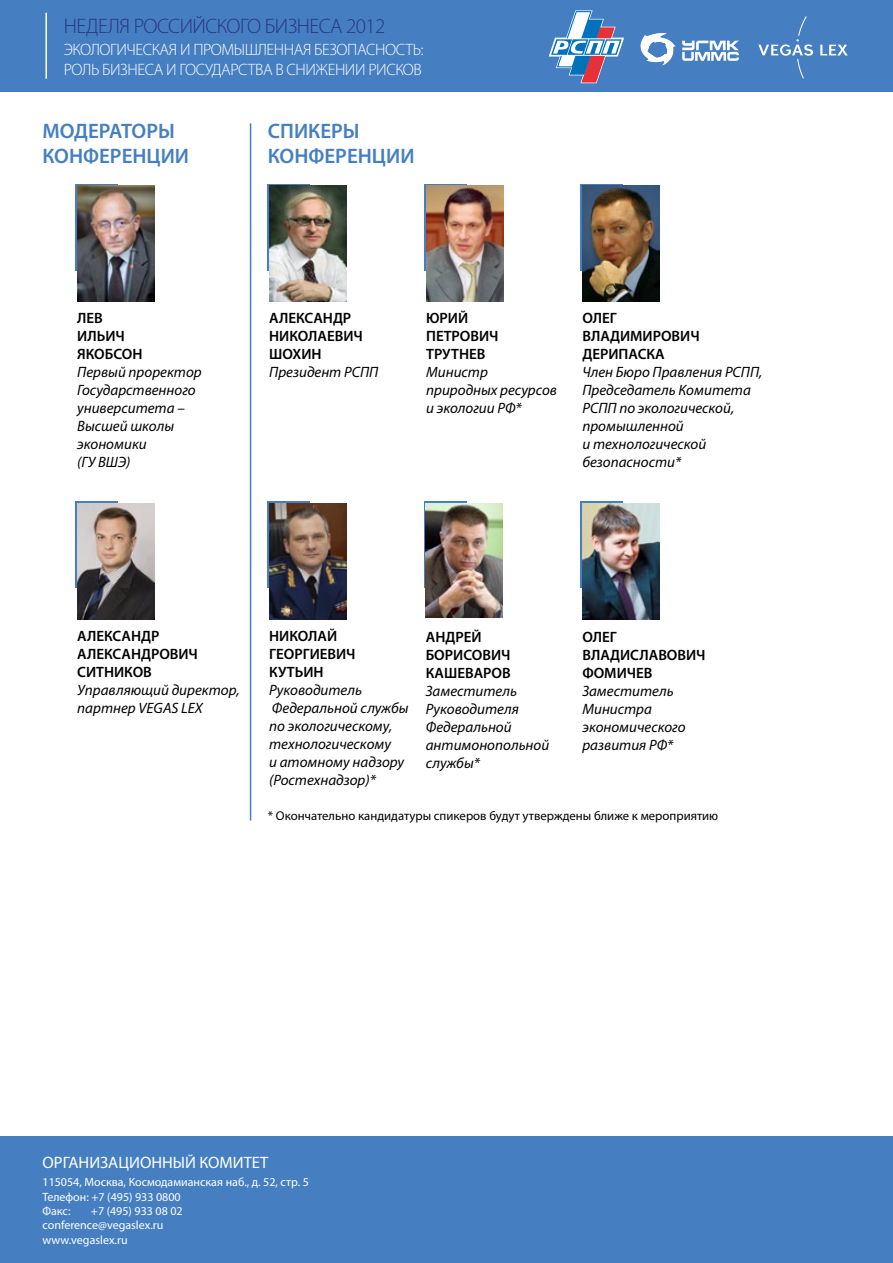
<style>
.page{position:relative;width:893px;height:1263px;background:#fff}
.page>*{position:absolute;margin:0;border:0;box-sizing:border-box;transform-origin:0 0}
.t1{font:600 21px/25.2px "Myriad Pro";color:#457fc1}
.t2{font:300 21px "Myriad Pro";letter-spacing:-.025em;color:#283583}
.t3{font:300 16.5px/19.8px "Myriad Pro";letter-spacing:-.025em;color:#fff}
.t4{font:16.5px "Myriad Pro";color:#fff}
.t5{font:italic 15px/18px "Myriad Pro";color:#000}
.t6{font:600 15px/18px "Myriad Pro";color:#000}
.t7{font:12.75px "Myriad Pro";color:#000}
.t8{font:12px/14.4px "Myriad Pro";color:#fff}
</style>
<div class="page">
<div style="left:0;top:0;width:893px;height:91px;background:#457fc1"></div>
<hr style="left:45px;top:13px;width:2px;height:66px;background:#fff">
<div style="left:0;top:1136px;width:893px;height:127px;background:#457fc1"></div>
<svg style="left:820px;top:45px;width:28px;height:10px"></svg>
<svg style="left:758px;top:16px;width:55px;height:62px"></svg>
<svg style="left:640px;top:33px;width:35px;height:33px"></svg>
<svg style="left:682px;top:41px;width:57px;height:20px"></svg>
<svg style="left:548px;top:10px;width:76px;height:74px"></svg>
<svg style="left:75px;top:184px;width:43px;height:87px"></svg>
<img style="left:77px;top:186px;width:77px;height:115px">
<svg style="left:267px;top:184px;width:43px;height:87px"></svg>
<img style="left:269px;top:186px;width:77px;height:115px">
<svg style="left:424px;top:184px;width:42px;height:87px"></svg>
<img style="left:426px;top:186px;width:77px;height:115px">
<div style="left:581px;top:184px;width:42px;height:87px;background:#37577a"></div>
<img style="left:582px;top:186px;width:77px;height:115px">
<div style="left:267px;top:502px;width:43px;height:86px;background:#457fc1"></div>
<img style="left:269px;top:503px;width:77px;height:116px">
<div style="left:75px;top:502px;width:43px;height:86px;background:#457fc1"></div>
<img style="left:77px;top:503px;width:77px;height:116px">
<svg style="left:424px;top:502px;width:42px;height:86px"></svg>
<img style="left:426px;top:503px;width:77px;height:114px">
<div style="left:581px;top:502px;width:42px;height:86px;background:#457fc1"></div>
<img style="left:582px;top:503px;width:77px;height:116px">
<hr style="left:250px;top:123px;width:1px;height:697px;background:#457fc1">
<h1 class="t2" style="left:64px;top:15px;width:323px">НЕДЕЛЯ РОССИЙСКОГО БИЗНЕСА 2012</h1>
<p class="t3" style="left:64px;top:40px;width:361px">ЭКОЛОГИЧЕСКАЯ И ПРОМЫШЛЕННАЯ БЕЗОПАСНОСТЬ:<br>РОЛЬ БИЗНЕСА И ГОСУДАРСТВА В СНИЖЕНИИ РИСКОВ</p>
<h1 class="t1" style="left:43px;top:118px;width:148px">МОДЕРАТОРЫ<br>КОНФЕРЕНЦИИ</h1>
<h1 class="t1" style="left:268px;top:118px;width:148px">СПИКЕРЫ<br>КОНФЕРЕНЦИИ</h1>
<p class="t6" style="left:77px;top:309px;width:67px">ЛЕВ<br>ИЛЬИЧ<br>ЯКОБСОН</p>
<p class="t5" style="left:77px;top:363px;width:126px">Первый проректор<br>Государственного университета –<br>Высшей школы экономики<br>(ГУ ВШЭ)</p>
<p class="t6" style="left:269px;top:309px;width:95px">АЛЕКСАНДР<br>НИКОЛАЕВИЧ<br>ШОХИН</p>
<p class="t5" style="left:269px;top:363px;width:111px">Президент РСПП</p>
<p class="t6" style="left:426px;top:309px;width:74px">ЮРИЙ<br>ПЕТРОВИЧ<br>ТРУТНЕВ</p>
<p class="t5" style="left:426px;top:363px;width:132px">Министр природных ресурсов и экологии РФ*</p>
<p class="t6" style="left:582px;top:309px;width:119px">ОЛЕГ<br>ВЛАДИМИРОВИЧ<br>ДЕРИПАСКА</p>
<p class="t5" style="left:582px;top:363px;width:182px">Член Бюро Правления РСПП,<br>Председатель Комитета<br>РСПП по экологической, промышленной<br>и технологической безопасности*</p>
<p class="t6" style="left:77px;top:627px;width:122px">АЛЕКСАНДР<br>АЛЕКСАНДРОВИЧ<br>СИТНИКОВ</p>
<p class="t5" style="left:77px;top:681px;width:164px">Управляющий директор, партнер VEGAS LEX</p>
<p class="t6" style="left:269px;top:627px;width:88px">НИКОЛАЙ<br>ГЕОРГИЕВИЧ<br>КУТЬИН</p>
<p class="t5" style="left:269px;top:681px;width:141px">Руководитель<br>Федеральной службы по экологическому, технологическому<br>и атомному надзору (Ростехнадзор)*</p>
<p class="t6" style="left:426px;top:627px;width:87px">АНДРЕЙ<br>БОРИСОВИЧ<br>КАШЕВАРОВ</p>
<p class="t5" style="left:426px;top:681px;width:125px">Заместитель<br>Руководителя<br>Федеральной антимонопольной службы*</p>
<p class="t6" style="left:582px;top:627px;width:125px">ОЛЕГ<br>ВЛАДИСЛАВОВИЧ<br>ФОМИЧЕВ</p>
<p class="t5" style="left:582px;top:681px;width:105px">Заместитель<br>Министра экономического развития РФ*</p>
<p class="t7" style="left:268px;top:808px;width:452px">* Окончательно кандидатуры спикеров будут утверждены ближе к мероприятию</p>
<p class="t4" style="left:43px;top:1152px;width:227px">ОРГАНИЗАЦИОННЫЙ КОМИТЕТ</p>
<p class="t8" style="left:43px;top:1175px;width:268px">115054, Москва, Космодамианская наб., д. 52, стр. 5<br>Телефон: +7 (495) 933 0800<br>Факс:</p>
<p class="t8" style="left:43px;top:1203px;width:142px;text-indent:48px">+7 (495) 933 08 02 conference@vegaslex.ru www.vegaslex.ru</p>
</div>
